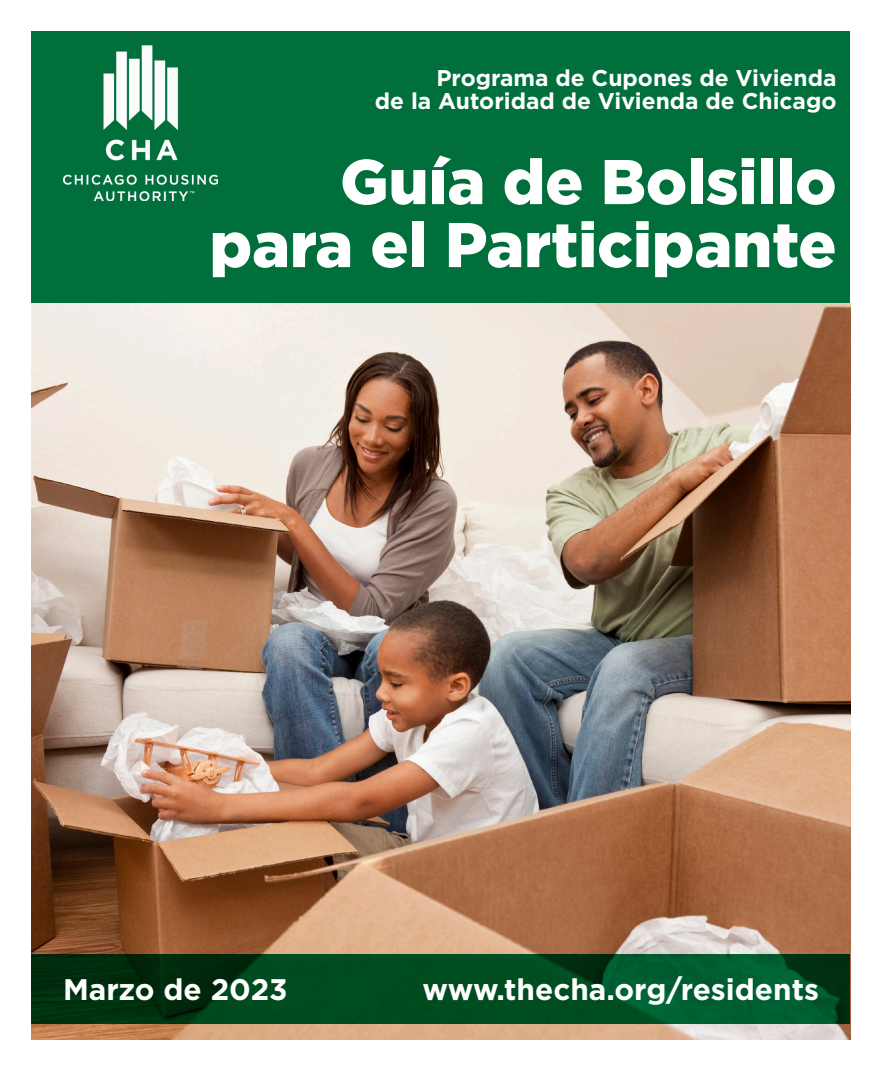
<style>
.page{position:relative;width:882px;height:1071px;background:#fff}
.page>*{position:absolute;margin:0;border:0;box-sizing:border-box;transform-origin:0 0}
.t1{font:900 63px "Gotham";color:#fff}
.t2{font:700 29.75px "Gotham";color:#fff}
.t3{font:700 22.75px "Gotham";color:#fff}
</style>
<div class="page">
<img style="left:32px;top:303px;width:818px;height:737px">
<svg style="left:32px;top:954px;width:818px;height:70px;background:#00471f"></svg>
<div style="left:32px;top:32px;width:818px;height:271px;background:#006f3c"></div>
<img style="left:63px;top:46px;width:154px;height:154px">
<p class="t3" style="left:436px;top:63px;width:402px">Programa de Cupones de Vivienda</p>
<p class="t3" style="left:375px;top:86px;width:463px">de la Autoridad de Vivienda de Chicago</p>
<p class="t1" style="left:340px;top:138px;width:498px">Guía de Bolsillo</p>
<p class="t1" style="left:210px;top:201px;width:628px">para el Participante</p>
<p class="t2" style="left:63px;top:969px;width:226px">Marzo de 2023</p>
<p class="t2" style="left:422px;top:969px;width:398px">www.thecha.org/residents</p>
</div>
